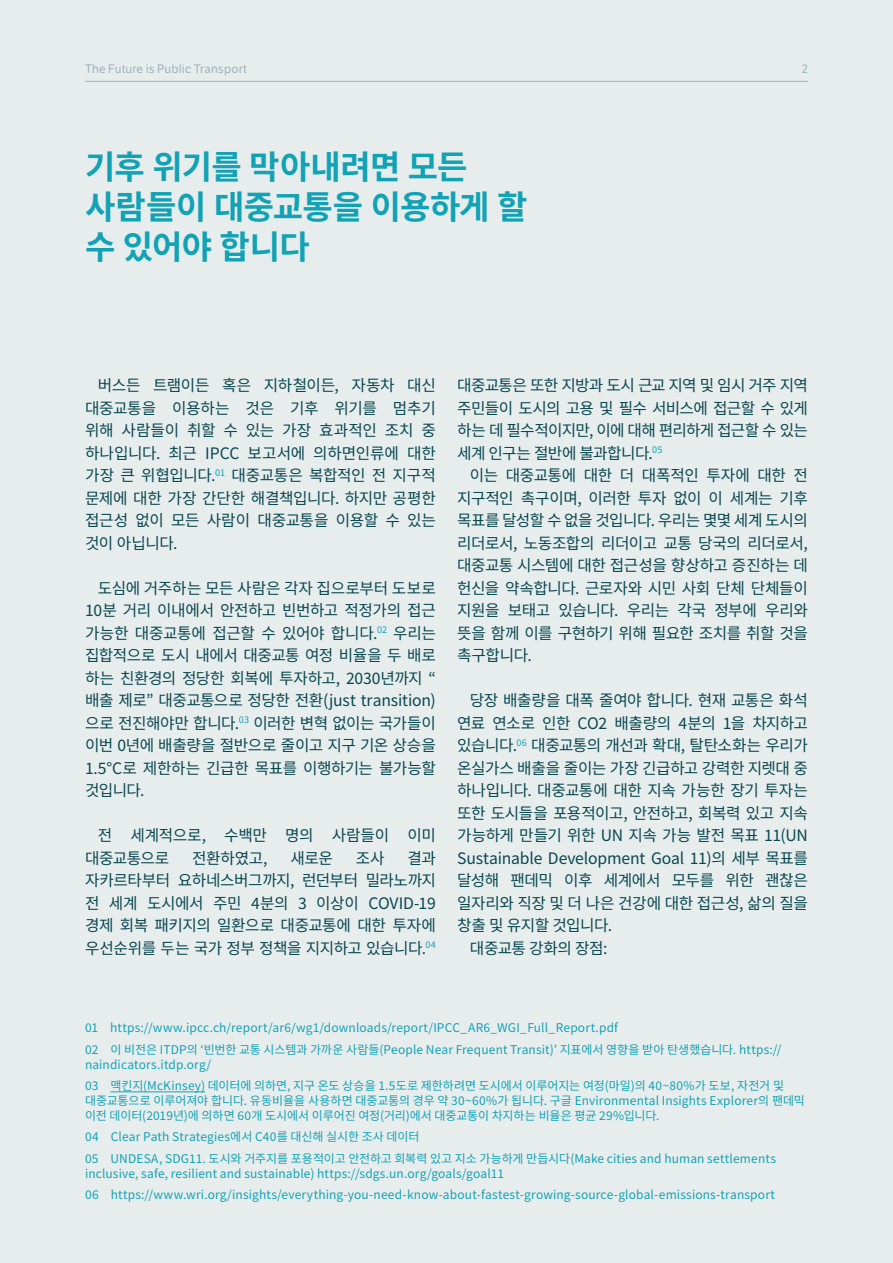
<style>
.page{position:relative;width:893px;height:1263px;background:#e7eded}
.page>*{position:absolute;margin:0;border:0;box-sizing:border-box;transform-origin:0 0}
.t1{font:700 33px/39.6px "Noto Sans KR";letter-spacing:-.02em;color:#12a2b5}
.t2{font:15.75px/22.5px "Noto Sans KR";letter-spacing:-.03em;color:#09474f;text-align:justify}
.t3{font:15.75px "Noto Sans KR";letter-spacing:-.01em;color:#09474f}
.t4{font:12px/21.5px "Noto Sans KR";letter-spacing:.01em;color:#12a2b5}
.t5{font:12px "LFT Etica";letter-spacing:.015em;color:#9db5b9}
</style>
<div class="page">
<hr style="left:85px;top:81px;width:723px;height:1px;background:#9db5b9">
<hr style="left:111px;top:1091px;width:94px;height:1px;background:#12a2b5">
<p class="t5" style="left:85px;top:61px;width:163px">The Future is Public Transport</p>
<p class="t5" style="left:802px;top:61px;width:8px">2</p>
<h1 class="t1" style="left:85px;top:148px;width:444px">기후 위기를 막아내려면 모든 사람들이 대중교통을 이용하게 할 수 있어야 합니다</h1>
<p class="t2" style="left:85px;top:374px;width:352px;text-indent:13px">버스든 트램이든 혹은 지하철이든, 자동차 대신 대중교통을 이용하는 것은 기후 위기를 멈추기 위해 사람들이 취할 수 있는 가장 효과적인 조치 중 하나입니다. 최근 IPCC 보고서에 의하면인류에 대한 가장 큰 위협입니다.<sup>01</sup> 대중교통은 복합적인 전 지구적 문제에 대한 가장 간단한 해결책입니다. 하지만 공평한 접근성 없이 모든 사람이 대중교통을 이용할 수 있는 것이 아닙니다.</p>
<p class="t2" style="left:85px;top:577px;width:352px;text-indent:13px">도심에 거주하는 모든 사람은 각자 집으로부터 도보로 10분 거리 이내에서 안전하고 빈번하고 적정가의 접근 가능한 대중교통에 접근할 수 있어야 합니다.<sup>02</sup> 우리는 집합적으로 도시 내에서 대중교통 여정 비율을 두 배로 하는 친환경의 정당한 회복에 투자하고, 2030년까지 “ 배출 제로” 대중교통으로 정당한 전환(just transition) 으로 전진해야만 합니다.<sup>03</sup> 이러한 변혁 없이는 국가들이 이번 0년에 배출량을 절반으로 줄이고 지구 기온 상승을 1.5°C로 제한하는 긴급한 목표를 이행하기는 불가능할 것입니다.</p>
<p class="t2" style="left:85px;top:824px;width:352px;text-indent:13px">전 세계적으로, 수백만 명의 사람들이 이미 대중교통으로</p>
<p class="t2" style="left:192px;top:847px;width:77px">전환하였고,</p>
<p class="t2" style="left:290px;top:847px;width:44px">새로운</p>
<p class="t2" style="left:356px;top:847px;width:30px">조사</p>
<p class="t2" style="left:85px;top:847px;width:352px;text-indent:322px">결과 자카르타부터 요하네스버그까지, 런던부터 밀라노까지 전 세계 도시에서 주민 4분의 3 이상이 COVID-19 경제 회복 패키지의 일환으로 대중교통에 대한 투자에 우선순위를 두는 국가 정부 정책을 지지하고 있습니다.<sup>04</sup></p>
<p class="t2" style="left:457px;top:374px;width:352px">대중교통은 또한 지방과 도시 근교 지역 및 임시 거주 지역 주민들이 도시의 고용 및 필수 서비스에 접근할 수 있게 하는 데 필수적이지만, 이에 대해 편리하게 접근할 수 있는 세계 인구는 절반에 불과합니다.<sup>05</sup></p>
<p class="t2" style="left:457px;top:464px;width:352px;text-indent:13px">이는 대중교통에 대한 더 대폭적인 투자에 대한 전 지구적인 촉구이며, 이러한 투자 없이 이 세계는 기후 목표를 달성할 수 없을 것입니다. 우리는 몇몇 세계 도시의 리더로서, 노동조합의 리더이고 교통 당국의 리더로서, 대중교통 시스템에 대한 접근성을 향상하고 증진하는 데 헌신을 약속합니다. 근로자와 시민 사회 단체 단체들이 지원을 보태고 있습니다. 우리는 각국 정부에 우리와 뜻을 함께 이를 구현하기 위해 필요한 조치를 취할 것을 촉구합니다.</p>
<p class="t2" style="left:470px;top:689px;width:340px">당장 배출량을 대폭 줄여야 합니다. 현재 교통은 화석</p>
<p class="t2" style="left:457px;top:712px;width:352px">연료 연소로 인한 CO2 배출량의 4분의 1을 차지하고</p>
<p class="t2" style="left:457px;top:734px;width:352px">있습니다.<sup>06</sup> 대중교통의 개선과 확대, 탈탄소화는 우리가</p>
<p class="t2" style="left:457px;top:757px;width:352px">온실가스 배출을 줄이는 가장 긴급하고 강력한 지렛대 중</p>
<p class="t2" style="left:457px;top:779px;width:352px">하나입니다. 대중교통에 대한 지속 가능한 장기 투자는</p>
<p class="t2" style="left:457px;top:802px;width:352px">또한 도시들을 포용적이고, 안전하고, 회복력 있고 지속</p>
<p class="t2" style="left:457px;top:824px;width:352px">가능하게 만들기 위한 UN 지속 가능 발전 목표 11(UN</p>
<p class="t3" style="left:457px;top:849px;width:352px">Sustainable Development Goal 11)의 세부 목표를</p>
<p class="t2" style="left:457px;top:869px;width:352px">달성해 팬데믹 이후 세계에서 모두를 위한 괜찮은</p>
<p class="t2" style="left:457px;top:892px;width:352px">일자리와 직장 및 더 나은 건강에 대한 접근성, 삶의 질을</p>
<p class="t2" style="left:457px;top:914px;width:156px">창출 및 유지할 것입니다.</p>
<p class="t2" style="left:470px;top:937px;width:139px">대중교통 강화의 장점:</p>
<p class="t4" style="left:85px;top:1017px;width:698px">01 https://www.ipcc.ch/report/ar6/wg1/downloads/report/IPCC_AR6_WGI_Full_Report.pdf<br>02 이 비전은 ITDP의 ‘빈번한 교통 시스템과 가까운 사람들(People Near Frequent Transit)’ 지표에서 영향을 받아 탄생했습니다. https://</p>
<p class="t4" style="left:85px;top:1054px;width:700px">naindicators.itdp.org/<br>03 맥킨지(McKinsey) 데이터에 의하면, 지구 온도 상승을 1.5도로 제한하려면 도시에서 이루어지는 여정(마일)의 40~80%가 도보, 자전거 및</p>
<p class="t4" style="left:85px;top:1093px;width:721px;line-height:15px">대중교통으로 이루어져야 합니다. 유동비율을 사용하면 대중교통의 경우 약 30~60%가 됩니다. 구글 Environmental Insights Explorer의 팬데믹 이전 데이터(2019년)에 의하면 60개 도시에서 이루어진 여정(거리)에서 대중교통이 차지하는 비율은 평균 29%입니다.</p>
<p class="t4" style="left:85px;top:1127px;width:693px">04 Clear Path Strategies에서 C40를 대신해 실시한 조사 데이터<br>05 UNDESA, SDG11. 도시와 거주지를 포용적이고 안전하고 회복력 있고 지소 가능하게 만듭시다(Make cities and human settlements</p>
<p class="t4" style="left:85px;top:1163px;width:692px">inclusive, safe, resilient and sustainable) https://sdgs.un.org/goals/goal11<br>06 https://www.wri.org/insights/everything-you-need-know-about-fastest-growing-source-global-emissions-transport</p>
</div>
